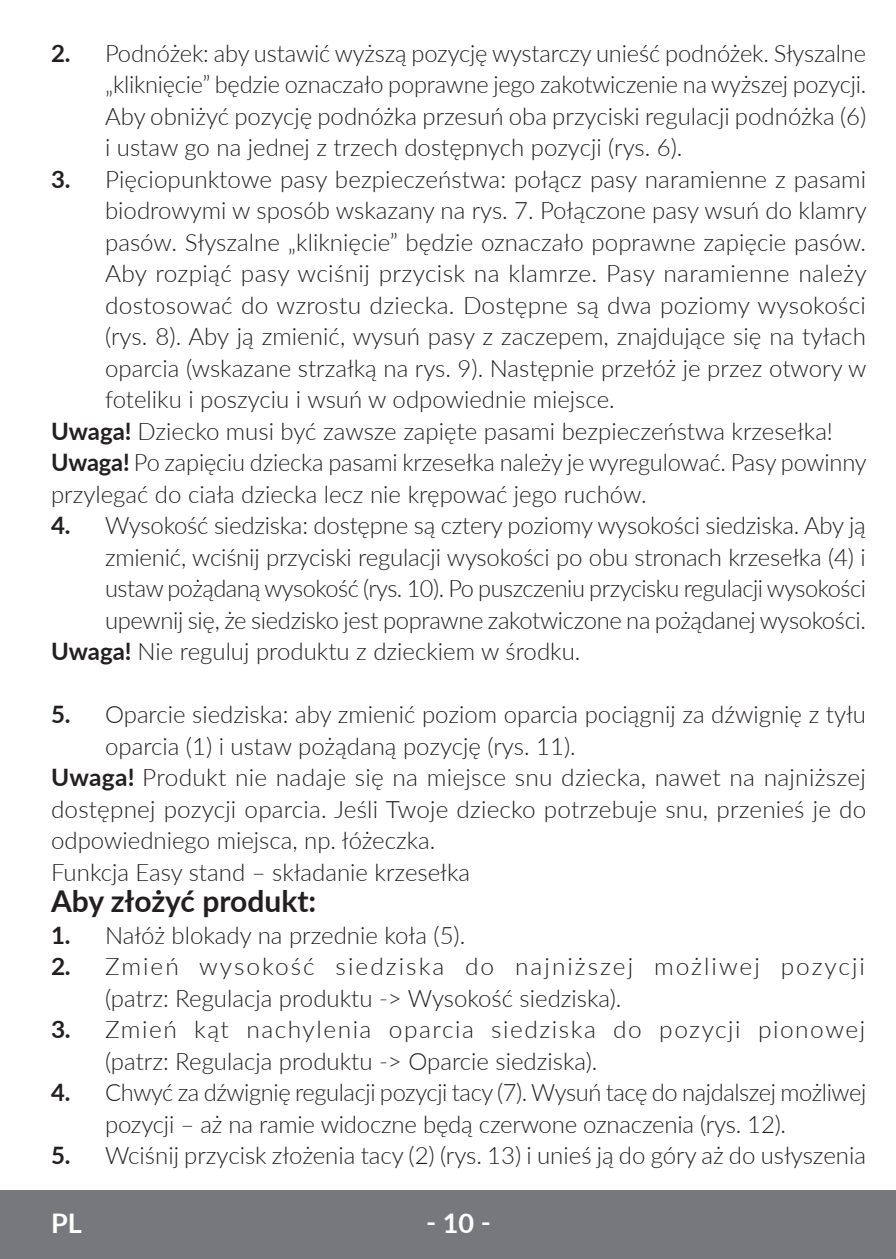
<style>
.page{position:relative;width:896px;height:1259px;background:#fff}
.page>*{position:absolute;margin:0;border:0;box-sizing:border-box;transform-origin:0 0}
.t1{font:700 30px "Lato";color:#231f20}
.t2{font:700 27px "Lato";color:#fff}
.t3{font:300 24px/31.5px "Lato";color:#231f20;text-align:justify}
.t4{font:300 24px/31.5px "Lato";letter-spacing:.055em;color:#231f20}
.t5{font:300 24px/31.5px "Lato";letter-spacing:.07em;color:#231f20}
.t6{font:300 24px "Lato";letter-spacing:-.02em;color:#231f20}
.s1{font-weight:700}
</style>
<div class="page">
<div style="left:0;top:1190px;width:895px;height:69px;background:#76787b"></div>
<p class="t3" style="left:105px;top:37px;width:762px;text-indent:-54px"><span class="s1">2.</span> Podnóżek: aby ustawić wyższą pozycję wystarczy unieść podnóżek. Słyszalne „kliknięcie” będzie oznaczało poprawne jego zakotwiczenie na wyższej pozycji.<br>Aby obniżyć pozycję podnóżka przesuń oba przyciski regulacji podnóżka (6) i ustaw go na jednej z trzech dostępnych pozycji (rys. 6).</p>
<p class="t3" style="left:51px;top:163px;width:816px"><span class="s1">3.</span> Pięciopunktowe pasy bezpieczeństwa: połącz pasy naramienne z pasami</p>
<p class="t3" style="left:105px;top:194px;width:763px">biodrowymi w sposób wskazany na rys. 7. Połączone pasy wsuń do klamry</p>
<p class="t3" style="left:105px;top:226px;width:762px">pasów. Słyszalne „kliknięcie” będzie oznaczało poprawne zapięcie pasów.</p>
<p class="t3" style="left:105px;top:257px;width:763px">Aby rozpiąć pasy wciśnij przycisk na klamrze. Pasy naramienne należy</p>
<p class="t3" style="left:105px;top:289px;width:762px">dostosować do wzrostu dziecka. Dostępne są dwa poziomy wysokości</p>
<p class="t3" style="left:105px;top:320px;width:762px">(rys. 8). Aby ją zmienić, wysuń pasy z zaczepem, znajdujące się na tyłach</p>
<p class="t3" style="left:105px;top:352px;width:763px">oparcia (wskazane strzałką na rys. 9). Następnie przełóż je przez otwory w</p>
<p class="t3" style="left:105px;top:383px;width:511px">foteliku i poszyciu i wsuń w odpowiednie miejsce.</p>
<p class="t3" style="left:51px;top:415px;width:783px"><span class="s1">Uwaga!</span> Dziecko musi być zawsze zapięte pasami bezpieczeństwa krzesełka!</p>
<p class="t3" style="left:51px;top:446px;width:817px"><span class="s1">Uwaga!</span> Po zapięciu dziecka pasami krzesełka należy je wyregulować. Pasy powinny</p>
<p class="t3" style="left:51px;top:478px;width:597px">przylegać do ciała dziecka lecz nie krępować jego ruchów.</p>
<p class="t3" style="left:51px;top:509px;width:816px"><span class="s1">4.</span> Wysokość siedziska: dostępne są cztery poziomy wysokości siedziska. Aby ją</p>
<p class="t3" style="left:105px;top:541px;width:762px">zmienić, wciśnij przyciski regulacji wysokości po obu stronach krzesełka (4) i</p>
<p class="t6" style="left:105px;top:572px;width:762px">ustaw pożądaną wysokość (rys. 10). Po puszczeniu przycisku regulacji wysokości</p>
<p class="t3" style="left:105px;top:604px;width:762px">upewnij się, że siedzisko jest poprawne zakotwiczone na pożądanej wysokości.</p>
<p class="t3" style="left:51px;top:635px;width:531px"><span class="s1">Uwaga!</span> Nie reguluj produktu z dzieckiem w środku.</p>
<p class="t3" style="left:51px;top:698px;width:816px"><span class="s1">5.</span> Oparcie siedziska: aby zmienić poziom oparcia pociągnij za dźwignię z tyłu</p>
<p class="t3" style="left:105px;top:730px;width:472px">oparcia (1) i ustaw pożądaną pozycję (rys. 11).</p>
<p class="t3" style="left:51px;top:761px;width:816px"><span class="s1">Uwaga!</span> Produkt nie nadaje się na miejsce snu dziecka, nawet na najniższej</p>
<p class="t3" style="left:51px;top:793px;width:816px">dostępnej pozycji oparcia. Jeśli Twoje dziecko potrzebuje snu, przenieś je do</p>
<p class="t3" style="left:51px;top:824px;width:386px">odpowiedniego miejsca, np. łóżeczka.</p>
<p class="t3" style="left:51px;top:856px;width:420px">Funkcja Easy stand – składanie krzesełka</p>
<p class="t1" style="left:51px;top:879px;width:267px">Aby złożyć produkt:</p>
<p class="t3" style="left:51px;top:919px;width:416px"><span class="s1">1.</span> Nałóż blokady na przednie koła (5).</p>
<p class="t5" style="left:105px;top:950px;width:761px;text-indent:-54px"><span class="s1">2.</span> Zmień wysokość siedziska do najniższej możliwej pozycji (patrz: Regulacja produktu -&gt; Wysokość siedziska).</p>
<p class="t4" style="left:105px;top:1013px;width:761px;text-indent:-54px"><span class="s1">3.</span> Zmień kąt nachylenia oparcia siedziska do pozycji pionowej (patrz: Regulacja produktu -&gt; Oparcie siedziska).</p>
<p class="t3" style="left:105px;top:1076px;width:762px;text-indent:-54px"><span class="s1">4.</span> Chwyć za dźwignię regulacji pozycji tacy (7). Wysuń tacę do najdalszej możliwej pozycji – aż na ramie widoczne będą czerwone oznaczenia (rys. 12).</p>
<p class="t3" style="left:51px;top:1139px;width:816px"><span class="s1">5.</span> Wciśnij przycisk złożenia tacy (2) (rys. 13) i unieś ją do góry aż do usłyszenia</p>
<p class="t2" style="left:51px;top:1207px;width:32px">PL</p>
<p class="t2" style="left:426px;top:1203px;width:66px">‑ 10 ‑</p>
</div>
